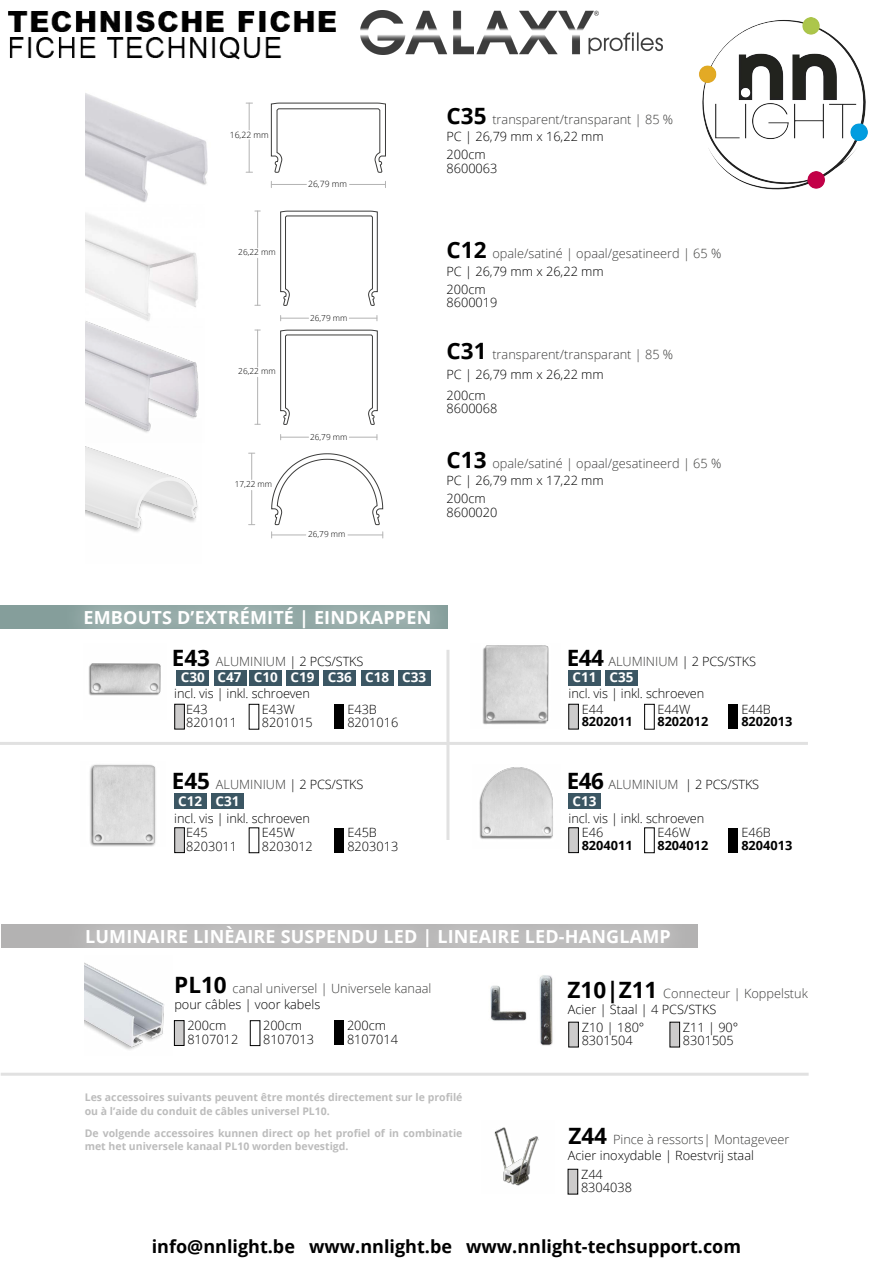
<style>
.page{position:relative;width:893px;height:1263px;background:#fff}
.page>*{position:absolute;margin:0;border:0;box-sizing:border-box;transform-origin:0 0}
.t1{font:700 18px "Open Sans";letter-spacing:.01em;color:#fff}
.t2{font:700 18px "Open Sans";color:#000}
.t3{font:700 13.5px "Open Sans";color:#fff}
.t4{font:300 12.75px/13.5px "Open Sans";color:#000}
.t5{font:300 12.75px/16.5px "Open Sans";color:#3c3c3b}
.t6{font:700 12.75px "Open Sans";color:#000}
.t7{font:700 10.5px/13.5px "Open Sans";color:#bcbcbc}
.t8{font:300 8.55px "Open Sans";color:#000}
.t9{font:300 8.25px "Open Sans";color:#000}
.s1{font-weight:700;font-size:22.5px;color:#000}
.s2{color:#000}
.s3{font-weight:700;font-size:22.5px}
.s4{color:#3c3c3b}
</style>
<div class="page">
<div style="left:1px;top:924px;width:696px;height:24px;background:#b3b2b2"></div>
<div style="left:64px;top:906px;width:628px;height:62px;background:#fff;opacity:.95"></div>
<hr style="left:1px;top:1073px;width:808px;height:3px;background:#e1e1e1">
<img style="left:85px;top:955px;width:87px;height:95px">
<div style="left:174px;top:1020px;width:10px;height:25px;background:#cdcccc;border:1px solid #000"></div>
<img style="left:494px;top:1127px;width:45px;height:59px">
<div style="left:568px;top:1169px;width:10px;height:25px;background:#cdcccc;border:1px solid #000"></div>
<img style="left:539px;top:975px;width:14px;height:71px">
<img style="left:490px;top:985px;width:37px;height:36px">
<div style="left:569px;top:1022px;width:9px;height:25px;background:#cdcccc"></div>
<div style="left:670px;top:1022px;width:10px;height:25px;background:#cdcccc;border:1px solid #000"></div>
<div style="left:1px;top:605px;width:447px;height:24px;background:#859e9b"></div>
<div style="left:62px;top:587px;width:391px;height:61px;background:#fff;opacity:.95"></div>
<div style="left:250px;top:1020px;width:10px;height:26px;background:#fff;border:1px solid #000"></div>
<div style="left:334px;top:1020px;width:10px;height:25px;background:#000"></div>
<div style="left:569px;top:704px;width:9px;height:25px;background:#cdcccc"></div>
<div style="left:569px;top:828px;width:9px;height:25px;background:#cdcccc"></div>
<div style="left:175px;top:704px;width:9px;height:25px;background:#cdcccc"></div>
<div style="left:175px;top:828px;width:9px;height:25px;background:#cdcccc"></div>
<div style="left:728px;top:704px;width:10px;height:25px;background:#000"></div>
<div style="left:728px;top:828px;width:10px;height:24px;background:#000"></div>
<div style="left:644px;top:704px;width:10px;height:25px;background:#fff;border:1px solid #000"></div>
<div style="left:644px;top:828px;width:10px;height:25px;background:#fff;border:1px solid #000"></div>
<div style="left:334px;top:704px;width:10px;height:25px;background:#000"></div>
<div style="left:334px;top:828px;width:10px;height:24px;background:#000"></div>
<div style="left:249px;top:670px;width:32px;height:15px;background:#3b5663"></div>
<div style="left:177px;top:670px;width:32px;height:15px;background:#3b5663"></div>
<div style="left:174px;top:793px;width:32px;height:16px;background:#3b5663"></div>
<div style="left:324px;top:670px;width:32px;height:15px;background:#3b5663"></div>
<div style="left:286px;top:670px;width:32px;height:15px;background:#3b5663"></div>
<div style="left:214px;top:670px;width:32px;height:15px;background:#3b5663"></div>
<div style="left:211px;top:793px;width:33px;height:16px;background:#3b5663"></div>
<div style="left:361px;top:670px;width:32px;height:15px;background:#3b5663"></div>
<div style="left:398px;top:670px;width:32px;height:15px;background:#3b5663"></div>
<div style="left:568px;top:670px;width:32px;height:15px;background:#3b5663"></div>
<div style="left:568px;top:793px;width:32px;height:16px;background:#3b5663"></div>
<div style="left:605px;top:670px;width:33px;height:15px;background:#3b5663"></div>
<hr style="left:0;top:742px;width:808px;height:3px;background:#e1e1e1">
<hr style="left:446px;top:650px;width:3px;height:190px;background:#e1e1e1">
<img style="left:84px;top:644px;width:82px;height:52px">
<img style="left:89px;top:764px;width:67px;height:82px">
<img style="left:482px;top:645px;width:67px;height:80px">
<img style="left:479px;top:767px;width:74px;height:72px">
<hr style="left:257px;top:258px;width:1px;height:47px;background:#b3b3b3">
<hr style="left:257px;top:211px;width:1px;height:37px;background:#b3b3b3">
<svg style="left:280px;top:211px;width:98px;height:110px"></svg>
<hr style="left:251px;top:490px;width:1px;height:34px;background:#b3b3b3">
<svg style="left:249px;top:453px;width:6px;height:26px"></svg>
<svg style="left:271px;top:453px;width:112px;height:85px"></svg>
<img style="left:85px;top:213px;width:113px;height:106px">
<img style="left:85px;top:319px;width:114px;height:100px">
<img style="left:85px;top:419px;width:113px;height:113px">
<img style="left:85px;top:93px;width:123px;height:110px">
<hr style="left:249px;top:140px;width:1px;height:32px;background:#b3b3b3">
<svg style="left:246px;top:103px;width:6px;height:27px"></svg>
<svg style="left:271px;top:102px;width:115px;height:86px"></svg>
<hr style="left:257px;top:377px;width:1px;height:47px;background:#b3b3b3">
<hr style="left:257px;top:330px;width:1px;height:37px;background:#b3b3b3">
<svg style="left:280px;top:329px;width:98px;height:111px"></svg>
<img style="left:699px;top:17px;width:169px;height:173px">
<img style="left:8px;top:11px;width:328px;height:49px">
<img style="left:360px;top:10px;width:302px;height:44px">
<p class="t8" style="left:230px;top:129px;width:40px">16,22 mm</p>
<p class="t9" style="left:238px;top:247px;width:39px">26,22 mm</p>
<p class="t9" style="left:238px;top:366px;width:39px">26,22 mm</p>
<p class="t9" style="left:235px;top:479px;width:39px">17,22 mm</p>
<p class="t8" style="left:308px;top:178px;width:40px">26,79 mm</p>
<p class="t9" style="left:310px;top:313px;width:39px">26,79 mm</p>
<p class="t9" style="left:310px;top:432px;width:39px">26,79 mm</p>
<p class="t9" style="left:308px;top:529px;width:39px">26,79 mm</p>
<p class="t5" style="left:446px;top:110px;width:228px;line-height:17.5px"><span class="s1">C35</span> transparent/transparant | 85 %<br><span class="s2">PC | 26,79 mm x 16,22 mm</span></p>
<p class="t4" style="left:446px;top:148px;width:52px">200cm<br>8600063</p>
<p class="t5" style="left:446px;top:245px;width:276px"><span class="s1">C12</span> opale/satiné | opaal/gesatineerd | 65 %</p>
<p class="t4" style="left:446px;top:264px;width:159px">PC | 26,79 mm x 26,22 mm</p>
<p class="t4" style="left:446px;top:282px;width:52px">200cm<br>8600019</p>
<p class="t5" style="left:446px;top:346px;width:228px"><span class="s1">C31</span> transparent/transparant | 85 %</p>
<p class="t4" style="left:446px;top:367px;width:159px">PC | 26,79 mm x 26,22 mm</p>
<p class="t4" style="left:446px;top:388px;width:52px">200cm<br>8600068</p>
<p class="t5" style="left:446px;top:454px;width:276px"><span class="s1">C13</span> opale/satiné | opaal/gesatineerd | 65 %</p>
<p class="t4" style="left:446px;top:474px;width:159px">PC | 26,79 mm x 17,22 mm</p>
<p class="t4" style="left:446px;top:492px;width:52px">200cm<br>8600020</p>
<h1 class="t1" style="left:84px;top:605px;width:349px">EMBOUTS D’EXTRÉMITÉ | EINDKAPPEN</h1>
<p class="t4" style="left:172px;top:654px;width:193px"><span class="s3">E43</span> <span class="s4">ALUMINIUM</span> | 2 PCS/STKS</p>
<p class="t4" style="left:567px;top:654px;width:190px"><span class="s3">E44</span> <span class="s4">ALUMINIUM</span> | 2 PCS/STKS</p>
<p class="t3" style="left:181px;top:668px;width:26px">C30</p>
<p class="t3" style="left:254px;top:668px;width:26px">C10</p>
<p class="t3" style="left:217px;top:668px;width:26px">C47</p>
<p class="t3" style="left:290px;top:668px;width:63px">C19 C36</p>
<p class="t4" style="left:174px;top:686px;width:137px">incl. vis | inkl. schroeven</p>
<p class="t3" style="left:365px;top:668px;width:62px">C18 C33</p>
<p class="t3" style="left:572px;top:668px;width:26px">C11</p>
<p class="t3" style="left:610px;top:668px;width:26px">C35</p>
<p class="t4" style="left:569px;top:686px;width:137px">incl. vis | inkl. schroeven</p>
<p class="t4" style="left:186px;top:702px;width:52px">E43<br>8201011</p>
<p class="t4" style="left:262px;top:702px;width:52px">E43W<br>8201015</p>
<p class="t4" style="left:347px;top:702px;width:52px">E43B<br>8201016</p>
<p class="t4" style="left:582px;top:702px;width:23px">E44</p>
<p class="t6" style="left:582px;top:712px;width:52px">8202011</p>
<p class="t4" style="left:657px;top:702px;width:34px">E44W</p>
<p class="t6" style="left:657px;top:712px;width:52px">8202012</p>
<p class="t4" style="left:741px;top:702px;width:31px">E44B</p>
<p class="t6" style="left:741px;top:712px;width:52px">8202013</p>
<p class="t4" style="left:172px;top:778px;width:193px"><span class="s3">E45</span> <span class="s4">ALUMINIUM</span> | 2 PCS/STKS</p>
<p class="t4" style="left:567px;top:778px;width:194px"><span class="s3">E46</span> <span class="s4">ALUMINIUM</span> | 2 PCS/STKS</p>
<p class="t3" style="left:178px;top:791px;width:26px">C12</p>
<p class="t3" style="left:216px;top:791px;width:26px">C31</p>
<p class="t3" style="left:572px;top:791px;width:26px">C13</p>
<p class="t4" style="left:174px;top:811px;width:137px">incl. vis | inkl. schroeven</p>
<p class="t4" style="left:569px;top:811px;width:137px">incl. vis | inkl. schroeven</p>
<p class="t4" style="left:186px;top:826px;width:52px">E45<br>8203011</p>
<p class="t4" style="left:262px;top:826px;width:52px">E45W<br>8203012</p>
<p class="t4" style="left:347px;top:826px;width:52px">E45B<br>8203013</p>
<p class="t4" style="left:582px;top:826px;width:23px">E46</p>
<p class="t6" style="left:582px;top:836px;width:52px">8204011</p>
<p class="t4" style="left:657px;top:826px;width:34px">E46W</p>
<p class="t6" style="left:657px;top:836px;width:52px">8204012</p>
<p class="t4" style="left:741px;top:826px;width:31px">E46B</p>
<p class="t6" style="left:741px;top:836px;width:52px">8204013</p>
<h1 class="t1" style="left:85px;top:924px;width:587px">LUMINAIRE LINÈAIRE SUSPENDU LED | LINEAIRE LED-HANGLAMP</h1>
<p class="t5" style="left:174px;top:979px;width:259px"><span class="s1">PL10</span> canal universel | Universele kanaal</p>
<p class="t4" style="left:187px;top:993px;width:134px;line-height:21.1px;text-indent:-13px">pour câbles | voor kabels<br>200cm</p>
<p class="t4" style="left:187px;top:1032px;width:52px">8107012</p>
<p class="t4" style="left:263px;top:1018px;width:52px">200cm<br>8107013</p>
<p class="t4" style="left:347px;top:1018px;width:52px">200cm<br>8107014</p>
<p class="t7" style="left:85px;top:1090px;width:379px">Les accessoires suivants peuvent être montés directement sur le profi lé ou à l’aide du conduit de câbles universel PL10.</p>
<p class="t7" style="left:85px;top:1126px;width:379px">De volgende accessoires kunnen direct op het profiel of in combinatie met het universele kanaal PL10 worden bevestigd.</p>
<p class="t5" style="left:568px;top:985px;width:242px"><span class="s1">Z10|Z11</span> Connecteur | Koppelstuk<br><span class="s2">Acier | Staal | 4 PCS/STKS</span></p>
<p class="t4" style="left:582px;top:1020px;width:64px">Z10 | 180°<br>8301504</p>
<p class="t4" style="left:683px;top:1020px;width:57px">Z11 | 90°<br>8301505</p>
<p class="t5" style="left:568px;top:1131px;width:223px"><span class="s1">Z44</span> Pince à ressorts| Montageveer</p>
<p class="t4" style="left:581px;top:1167px;width:52px">Z44<br>8304038</p>
<p class="t4" style="left:568px;top:1149px;width:188px">Acier inoxydable | Roestvrij staal</p>
<h1 class="t2" style="left:152px;top:1234px;width:591px">info@nnlight.be www.nnlight.be www.nnlight-techsupport.com</h1>
</div>
